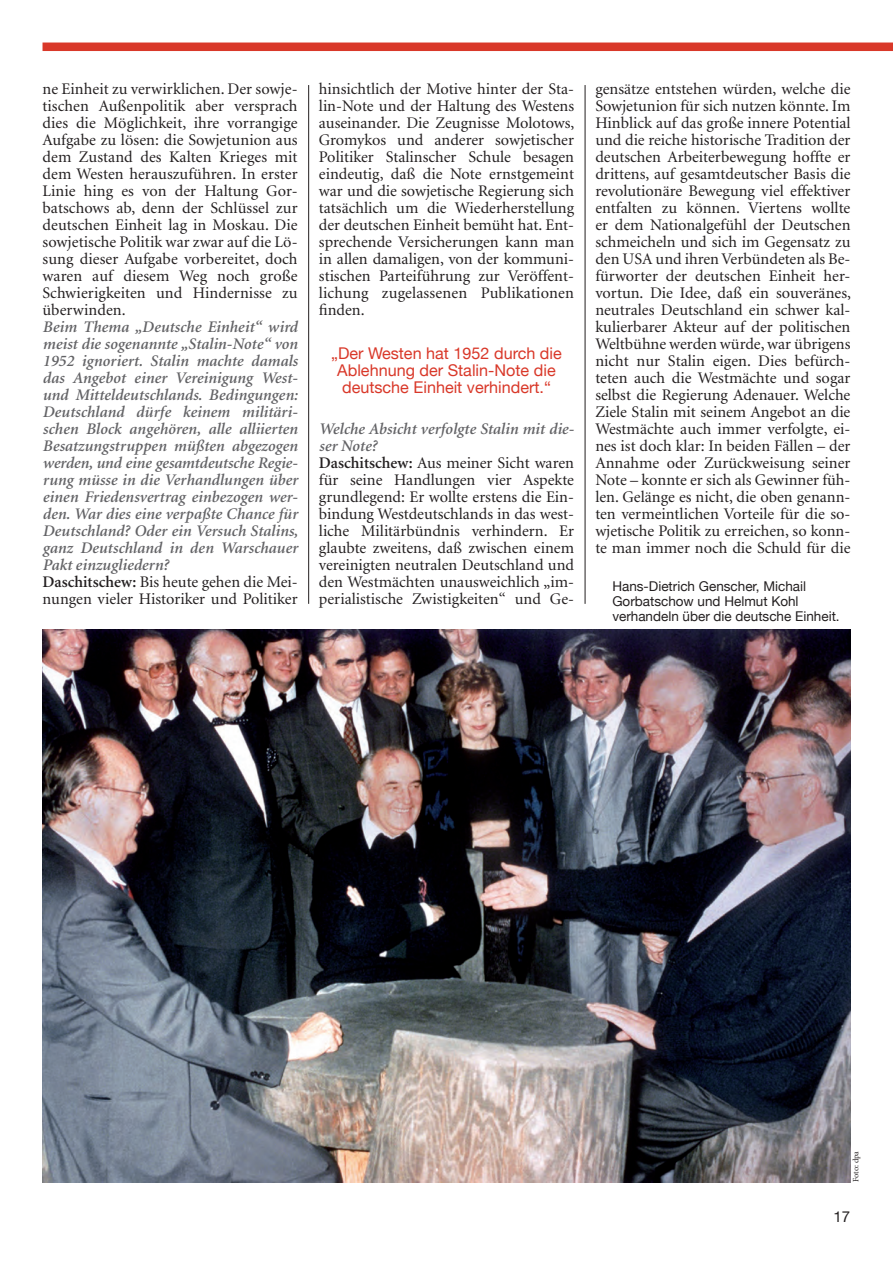
<style>
.page{position:relative;width:893px;height:1263px;background:#fff}
.page>*{position:absolute;margin:0;border:0;box-sizing:border-box;transform-origin:0 0}
.t1{font:16.2px/17px "Minion";color:#231f20;text-align:justify}
.t2{font:italic 600 16.2px/17px "Minion";color:#636366}
.t3{font:16.2px/17.2px "Helvetica Neue";color:#d93829;text-align:center}
.t4{font:15px "Helvetica Neue";color:#231f20}
.t5{font:13.5px/15px "Helvetica Neue";color:#231f20}
.t6{font:8.25px "Minion";color:#231f20}
.s1{font-style:normal;color:#231f20}
.s2{font-weight:400;font-style:normal;color:#231f20}
.s3{font-weight:600;font-style:italic;color:#636366}
.s4{font-weight:600}
</style>
<div class="page">
<div style="left:43px;top:43px;width:850px;height:8px;background:#d93829"></div>
<hr style="left:308px;top:85px;width:1px;height:519px;background:#231f20">
<hr style="left:585px;top:85px;width:1px;height:519px;background:#231f20">
<img style="left:43px;top:629px;width:807px;height:553px">
<p class="t1" style="left:43px;top:81px;width:257px">ne Einheit zu verwirklichen. Der sowje&shy;tischen Außenpolitik aber versprach dies die Möglichkeit, ihre vorrangige Aufgabe zu lösen: die Sowjetunion aus dem Zustand des Kalten Krieges mit dem Westen herauszuführen. In erster Linie hing es von der Haltung Gor&shy;batschows ab, denn der Schlüssel zur deutschen Einheit lag in Moskau. Die sowjetische Politik war zwar auf die Lö&shy;sung dieser Aufgabe vorbereitet, doch waren auf diesem Weg noch große Schwierigkeiten und Hindernisse zu überwinden.</p>
<p class="t2" style="left:43px;top:319px;width:257px">Beim Thema „Deutsche Einheit“ wird meist die sogenannte „Stalin-Note“ von 1952 ignoriert. Stalin machte damals das Angebot einer Vereinigung West&shy;und Mitteldeutschlands. Bedingungen:<br>Deutschland dürfe keinem militäri&shy;schen Block angehören, alle alliierten Besatzungstruppen müßten abgezogen werden, und eine gesamtdeutsche Regie&shy;rung müsse in die Verhandlungen über einen Friedensvertrag einbezogen wer&shy;den. War dies eine verpaßte Chance für Deutschland? Oder ein Versuch Stalins, ganz Deutschland in den Warschauer Pakt einzugliedern?<br><span class="s1">Daschitschew:</span> <span class="s2">Bis heute gehen die Mei&shy;nungen vieler Historiker und Politiker</span></p>
<p class="t1" style="left:319px;top:81px;width:257px">hinsichtlich der Motive hinter der Sta&shy;lin-Note und der Haltung des Westens auseinander. Die Zeugnisse Molotows, Gromykos und anderer sowjetischer Politiker Stalinscher Schule besagen eindeutig, daß die Note ernstgemeint war und die sowjetische Regierung sich tatsächlich um die Wiederherstellung der deutschen Einheit bemüht hat. Ent&shy;sprechende Versicherungen kann man in allen damaligen, von der kommuni&shy;stischen Parteiführung zur Veröffent&shy;lichung zugelassenen Publikationen finden.</p>
<p class="t3" style="left:331px;top:344px;width:232px">„Der Westen hat 1952 durch die<br>Ablehnung der Stalin-Note die deutsche Einheit verhindert.“</p>
<p class="t1" style="left:319px;top:421px;width:257px;text-align:left"><span class="s3">Welche Absicht verfolgte Stalin mit die&shy;ser Note?<br></span><span class="s4">Daschitschew:</span> Aus meiner Sicht waren für seine Handlungen vier Aspekte grundlegend: Er wollte erstens die Ein&shy;bindung Westdeutschlands in das west&shy;liche Militärbündnis verhindern. Er glaubte zweitens, daß zwischen einem vereinigten neutralen Deutschland und den Westmächten unausweichlich „im&shy;perialistische Zwistigkeiten“ und Ge-</p>
<p class="t1" style="left:595px;top:81px;width:257px">gensätze entstehen würden, welche die Sowjetunion für sich nutzen könnte. Im Hinblick auf das große innere Potential und die reiche historische Tradition der deutschen Arbeiterbewegung hoffte er drittens, auf gesamtdeutscher Basis die revolutionäre Bewegung viel effektiver entfalten zu können. Viertens wollte er dem Nationalgefühl der Deutschen schmeicheln und sich im Gegensatz zu den USA und ihren Verbündeten als Be&shy;fürworter der deutschen Einheit her&shy;vortun. Die Idee, daß ein souveränes, neutrales Deutschland ein schwer kal&shy;kulierbarer Akteur auf der politischen Weltbühne werden würde, war übrigens nicht nur Stalin eigen. Dies befürch&shy;teten auch die Westmächte und sogar selbst die Regierung Adenauer. Welche Ziele Stalin mit seinem Angebot an die Westmächte auch immer verfolgte, ei&shy;nes ist doch klar: In beiden Fällen – der Annahme oder Zurückweisung seiner Note – konnte er sich als Gewinner füh&shy;len. Gelänge es nicht, die oben genann&shy;ten vermeintlichen Vorteile für die so&shy;wjetische Politik zu erreichen, so konn&shy;te man immer noch die Schuld für die</p>
<p class="t5" style="left:612px;top:579px;width:229px">Hans-Dietrich Genscher, Michail<br>Gorbatschow und Helmut Kohl verhandeln über die deutsche Einheit.</p>
<p class="t6" style="left:853px;top:1182px;width:33px;rotate:-90deg">Foto: dpa</p>
<p class="t4" style="left:834px;top:1208px;width:18px">17</p>
</div>
